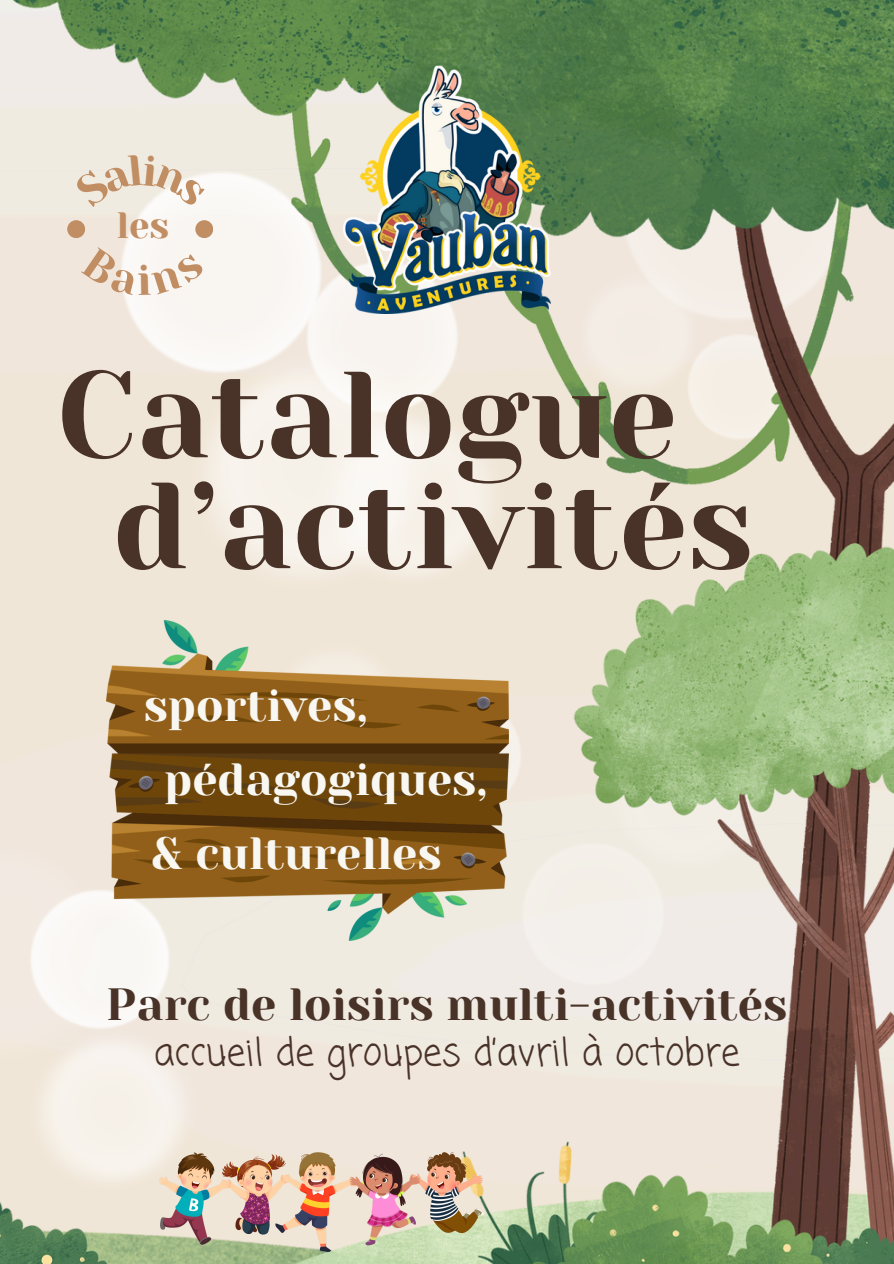
<style>
.page{position:relative;width:894px;height:1264px;background:#fff}
.page>*{position:absolute;margin:0;border:0;box-sizing:border-box;transform-origin:0 0}
.t1{font:122.1px "Yeseva One";color:#493227}
.t2{font:45px "Yeseva One";color:#f8f7f1}
.t3{font:45px "Yeseva One";color:#493227}
.t4{font:37.5px "Coming Soon";color:#493227}
.t5{font:36.6px "Yeseva One";color:#c18e64}
</style>
<div class="page">
<img style="left:0;top:0;width:893px;height:1263px">
<img style="left:344px;top:66px;width:206px;height:247px">
<img style="left:160px;top:1152px;width:324px;height:99px">
<div style="left:67px;top:220px;width:18px;height:18px;background:#c18e64;border-radius:50%"></div>
<img style="left:106px;top:620px;width:402px;height:320px">
<div style="left:195px;top:220px;width:18px;height:18px;background:#c18e64;border-radius:50%"></div>
<svg style="left:73px;top:154px;width:133px;height:53px"></svg>
<svg style="left:81px;top:247px;width:124px;height:49px"></svg>
<p class="t5" style="left:117px;top:204px;width:54px">les</p>
<h2 class="t1" style="left:57px;top:345px;width:621px">Catalogue</h2>
<p class="t1" style="left:113px;top:456px;width:642px">d’activités</p>
<p class="t2" style="left:144px;top:679px;width:225px">sportives,</p>
<p class="t2" style="left:164px;top:753px;width:325px">pédagogiques,</p>
<p class="t2" style="left:152px;top:828px;width:291px">&amp; culturelles</p>
<h2 class="t3" style="left:106px;top:978px;width:682px">Parc de loisirs multi-activités</h2>
<p class="t4" style="left:154px;top:1026px;width:586px">accueil de groupes d’avril à octobre</p>
</div>
